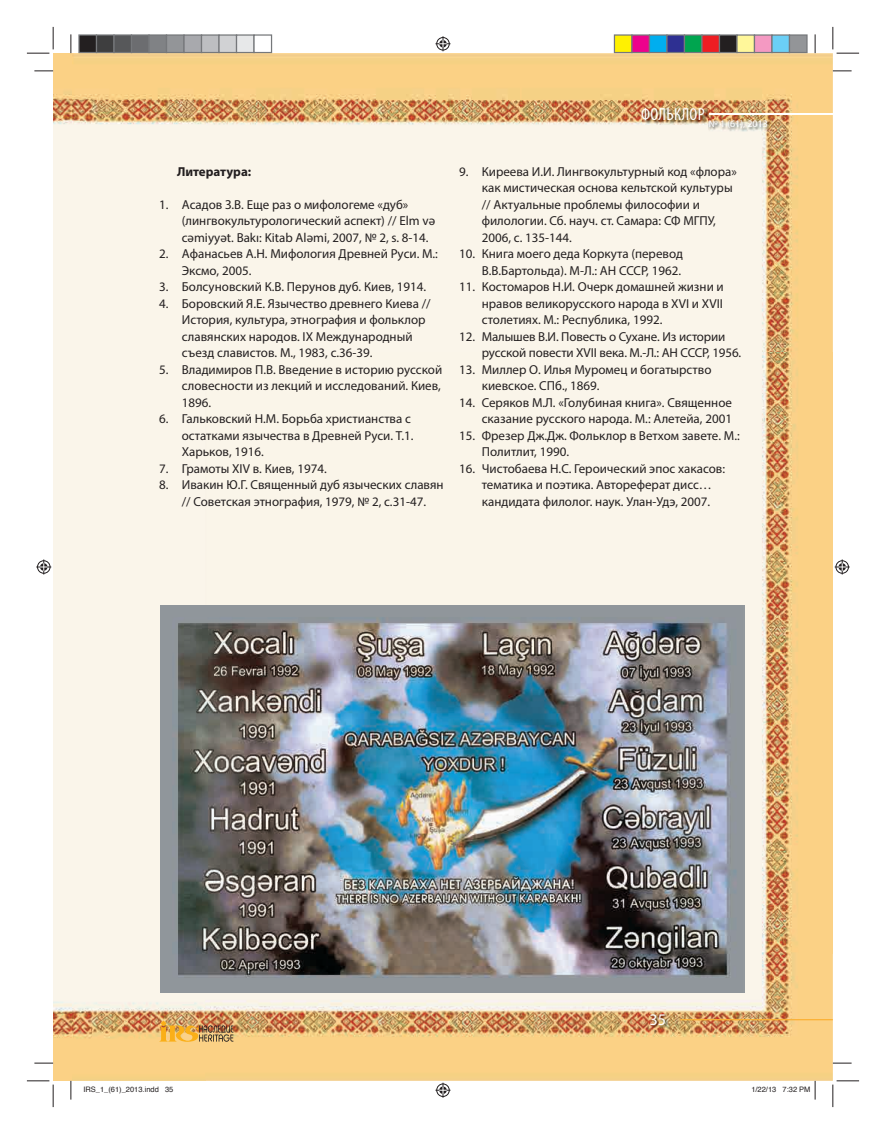
<style>
.page{position:relative;width:886px;height:1134px;background:#fff}
.page>*{position:absolute;margin:0;border:0;box-sizing:border-box;transform-origin:0 0}
.t1{font:condensed 17.5px "Myriad Pro";letter-spacing:.02em;color:#fff}
.t2{font:16.25px "Myriad Pro";color:#fff}
.t3{font:13px/16.5px "Myriad Pro";color:#231f20}
.t4{font:700 13px "Myriad Pro";color:#231f20}
.t5{font:10px "Myriad Pro";color:#fff}
.t6{font:7.5px "Helvetica";color:#231f20}
.s1{font-family:"Myriad Pro Az"}
</style>
<div class="page">
<img style="left:53px;top:53px;width:780px;height:1028px">
<img style="left:71px;top:53px;width:1px;height:1028px">
<svg style="left:159px;top:1021px;width:74px;height:21px;background:#ce9b50"></svg>
<hr style="left:680px;top:1019px;width:153px;height:1px;background:#fbb033">
<hr style="left:709px;top:113px;width:124px;height:2px;background:#fff">
<img style="left:160px;top:606px;width:584px;height:386px">
<img style="left:642px;top:108px;width:67px;height:17px">
<img style="left:649px;top:1013px;width:19px;height:14px">
<img style="left:709px;top:120px;width:61px;height:12px">
<svg style="left:34px;top:70px;width:19px;height:2px"></svg>
<svg style="left:833px;top:70px;width:18px;height:2px"></svg>
<svg style="left:34px;top:1062px;width:19px;height:2px"></svg>
<svg style="left:833px;top:1062px;width:18px;height:2px"></svg>
<svg style="left:70px;top:34px;width:2px;height:19px"></svg>
<svg style="left:70px;top:1081px;width:2px;height:18px"></svg>
<svg style="left:814px;top:34px;width:2px;height:19px"></svg>
<svg style="left:27px;top:27px;width:27px;height:27px"></svg>
<svg style="left:27px;top:1080px;width:27px;height:27px"></svg>
<svg style="left:832px;top:27px;width:27px;height:27px"></svg>
<svg style="left:832px;top:1080px;width:27px;height:27px"></svg>
<svg style="left:435px;top:36px;width:15px;height:15px"></svg>
<svg style="left:435px;top:1083px;width:15px;height:15px"></svg>
<svg style="left:36px;top:559px;width:15px;height:15px"></svg>
<svg style="left:835px;top:559px;width:15px;height:15px"></svg>
<div style="left:79px;top:35px;width:17px;height:18px;background:#231f20"></div>
<div style="left:78px;top:34px;width:19px;height:19px;border:1px solid #76787b"></div>
<div style="left:96px;top:35px;width:18px;height:18px;background:#3e3e3f"></div>
<div style="left:96px;top:34px;width:19px;height:19px;border:1px solid #76787b"></div>
<div style="left:114px;top:35px;width:17px;height:18px;background:#57585a"></div>
<div style="left:113px;top:34px;width:19px;height:19px;border:1px solid #76787b"></div>
<div style="left:131px;top:35px;width:18px;height:18px;background:#6c6d70"></div>
<div style="left:131px;top:34px;width:19px;height:19px;border:1px solid #76787b"></div>
<div style="left:149px;top:35px;width:17px;height:18px;background:#808285"></div>
<div style="left:148px;top:34px;width:19px;height:19px;border:1px solid #76787b"></div>
<div style="left:166px;top:35px;width:18px;height:18px;background:#939598"></div>
<div style="left:166px;top:34px;width:19px;height:19px;border:1px solid #76787b"></div>
<div style="left:184px;top:35px;width:17px;height:18px;background:#a8a9ad"></div>
<div style="left:183px;top:34px;width:19px;height:19px;border:1px solid #76787b"></div>
<div style="left:201px;top:35px;width:18px;height:18px;background:#bdbec1"></div>
<div style="left:201px;top:34px;width:19px;height:19px;border:1px solid #76787b"></div>
<div style="left:219px;top:35px;width:17px;height:18px;background:#d1d2d4"></div>
<div style="left:218px;top:34px;width:19px;height:19px;border:1px solid #76787b"></div>
<div style="left:236px;top:35px;width:18px;height:18px;background:#e7e8e9"></div>
<div style="left:236px;top:34px;width:19px;height:19px;border:1px solid #76787b"></div>
<div style="left:253px;top:34px;width:19px;height:19px;border:1px solid #76787b"></div>
<div style="left:614px;top:35px;width:18px;height:18px;background:#fff101"></div>
<div style="left:614px;top:34px;width:18px;height:19px;border:1px solid #76787b"></div>
<div style="left:632px;top:35px;width:17px;height:18px;background:#ed028c"></div>
<div style="left:631px;top:34px;width:19px;height:19px;border:1px solid #76787b"></div>
<div style="left:649px;top:35px;width:18px;height:18px;background:#00aeef"></div>
<div style="left:649px;top:34px;width:18px;height:19px;border:1px solid #76787b"></div>
<div style="left:667px;top:35px;width:17px;height:18px;background:#2e3092"></div>
<div style="left:666px;top:34px;width:19px;height:19px;border:1px solid #76787b"></div>
<div style="left:684px;top:35px;width:18px;height:18px;background:#00a54f"></div>
<div style="left:684px;top:34px;width:18px;height:19px;border:1px solid #76787b"></div>
<div style="left:702px;top:35px;width:17px;height:18px;background:#ee1d23"></div>
<div style="left:701px;top:34px;width:19px;height:19px;border:1px solid #76787b"></div>
<div style="left:719px;top:35px;width:18px;height:18px;background:#231f20"></div>
<div style="left:719px;top:34px;width:18px;height:19px;border:1px solid #76787b"></div>
<div style="left:737px;top:35px;width:17px;height:18px;background:#fff79a"></div>
<div style="left:736px;top:34px;width:19px;height:19px;border:1px solid #76787b"></div>
<div style="left:754px;top:35px;width:18px;height:18px;background:#f499c2"></div>
<div style="left:754px;top:34px;width:18px;height:19px;border:1px solid #76787b"></div>
<div style="left:772px;top:35px;width:17px;height:18px;background:#6bcff6"></div>
<div style="left:771px;top:34px;width:19px;height:19px;border:1px solid #76787b"></div>
<div style="left:789px;top:35px;width:18px;height:18px;background:#939598"></div>
<div style="left:789px;top:34px;width:18px;height:19px;border:1px solid #76787b"></div>
<svg style="left:814px;top:1081px;width:2px;height:18px"></svg>
<p class="t4" style="left:177px;top:167px;width:76px">Литература:</p>
<p class="t3" style="left:182px;top:197px;width:255px;text-indent:-23px">1. Асадов З.В. Еще раз о мифологеме «дуб» (лингвокультурологический аспект) // Elm v<span class="s1">я </span>c<span class="s1">я</span>miyy<span class="s1">я</span>t. Bakı: Kitab Al<span class="s1">я</span>mi, 2007, № 2, s. 8-14.</p>
<p class="t3" style="left:182px;top:247px;width:258px;text-indent:-23px">2. Афанасьев А.Н. Мифология Древней Руси. М.:<br>Эксмо, 2005.</p>
<p class="t3" style="left:159px;top:280px;width:268px">3. Болсуновский К.В. Перунов дуб. Киев, 1914.</p>
<p class="t3" style="left:182px;top:296px;width:250px;text-indent:-23px">4. Боровский Я.Е. Язычество древнего Киева // История, культура, этнография и фольклор славянских народов. IX Международный съезд славистов. М., 1983, с.36-39.</p>
<p class="t3" style="left:182px;top:362px;width:262px;text-align:justify;text-indent:-23px">5. Владимиров П.В. Введение в историю русской словесности из лекций и исследований. Киев, 1896.</p>
<p class="t3" style="left:182px;top:412px;width:233px;text-indent:-23px">6. Гальковский Н.М. Борьба христианства с остатками язычества в Древней Руси. Т.1.<br>Харьков, 1916.</p>
<p class="t3" style="left:159px;top:461px;width:169px">7. Грамоты XIV в. Киев, 1974.</p>
<p class="t3" style="left:159px;top:478px;width:286px;text-align:center">8. Ивакин Ю.Г. Священный дуб языческих славян // Советская этнография, 1979, № 2, с.31-47.</p>
<h1 class="t1" style="left:641px;top:108px;width:65px">ФОЛЬКЛОР</h1>
<p class="t5" style="left:709px;top:120px;width:61px">№ 1 (61), 2013</p>
<p class="t3" style="left:482px;top:164px;width:257px;text-indent:-23px">9. Киреева И.И. Лингвокультурный код «флора» как мистическая основа кельтской культуры // Актуальные проблемы философии и филологии. Сб. науч. ст. Самара: СФ МГПУ, 2006, с. 135-144.</p>
<p class="t3" style="left:459px;top:247px;width:225px;text-align:right">10. Книга моего деда Коркута (перевод<br>В.В.Бартольда). М-Л.: АН СССР, 1962.</p>
<p class="t3" style="left:482px;top:280px;width:244px;text-align:justify;text-indent:-23px">11. Костомаров Н.И. Очерк домашней жизни и нравов великорусского народа в XVI и XVII столетиях. М.: Республика, 1992.</p>
<p class="t3" style="left:482px;top:329px;width:261px;text-indent:-23px">12. Малышев В.И. Повесть о Сухане. Из истории русской повести XVII века. М.-Л.: АН СССР, 1956.</p>
<p class="t3" style="left:482px;top:362px;width:231px;text-indent:-23px">13. Миллер О. Илья Муромец и богатырство киевское. СПб., 1869.</p>
<p class="t3" style="left:459px;top:395px;width:274px;text-align:right">14. Серяков М.Л. «Голубиная книга». Священное сказание русского народа. М.: Алетейа, 2001</p>
<p class="t3" style="left:482px;top:428px;width:259px;text-indent:-23px">15. Фрезер Дж.Дж. Фольклор в Ветхом завете. М.:<br>Политлит, 1990.</p>
<p class="t3" style="left:482px;top:461px;width:245px;text-indent:-23px">16. Чистобаева Н.С. Героический эпос хакасов: тематика и поэтика. Автореферат дисс… кандидата филолог. наук. Улан-Удэ, 2007.</p>
<p class="t2" style="left:649px;top:1013px;width:18px">35</p>
<p class="t6" style="left:83px;top:1084px;width:92px">IRS_1_(61)_2013.indd 35</p>
<p class="t6" style="left:751px;top:1084px;width:61px">1/22/13 7:32 PM</p>
</div>
